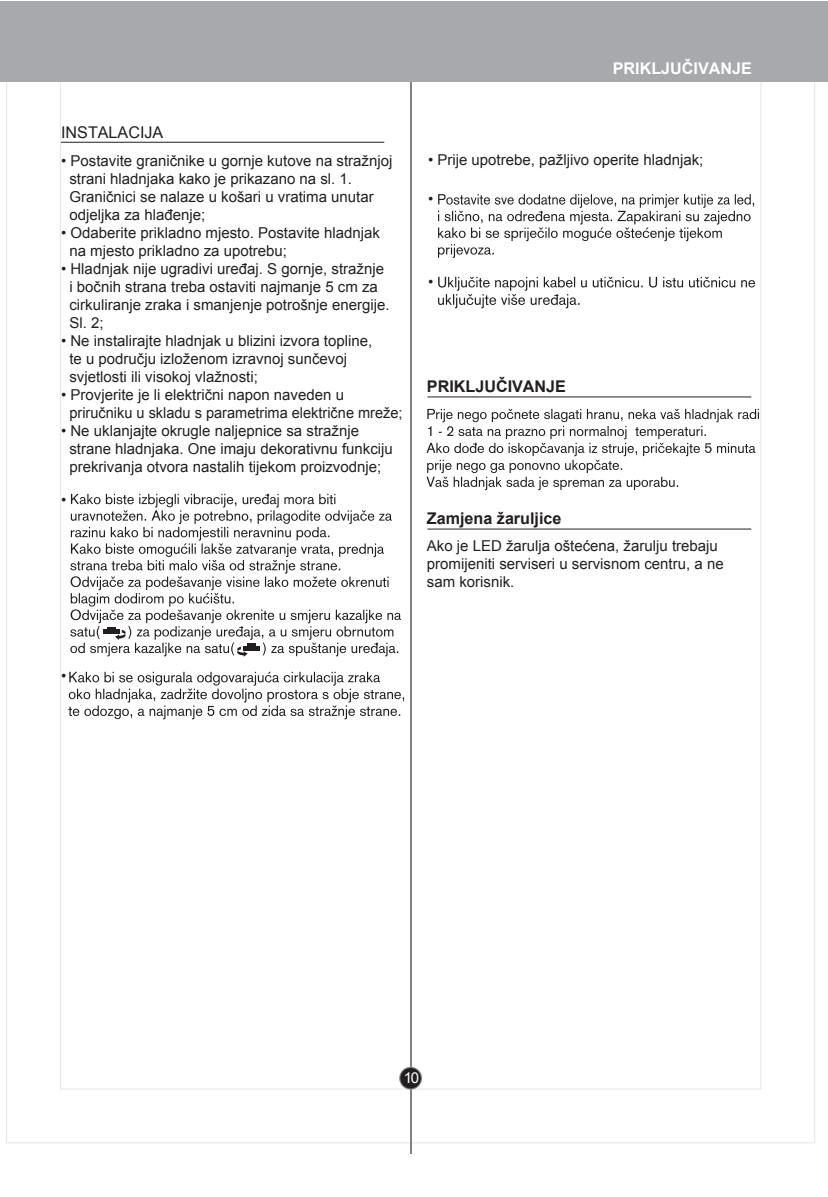
<style>
.page{position:relative;width:828px;height:1197px;background:#fff}
.page>*{position:absolute;margin:0;border:0;box-sizing:border-box;transform-origin:0 0}
.t1{font:700 16.2px "Arial";color:#231f20}
.t2{font:700 16.2px "Arial";color:#fff}
.t3{font:16.2px "Arial";color:#231f20}
.t4{font:15px/18px "Arial";color:#231f20}
.t5{font:15px "Arial";color:#fff}
</style>
<div class="page">
<hr style="left:410px;top:65px;width:1px;height:1088px;background:#808285">
<svg style="left:399px;top:1066px;width:23px;height:23px"></svg>
<div style="left:400px;top:1067px;width:21px;height:21px;background:#231f20;border-radius:50%"></div>
<div style="left:0;top:1px;width:828px;height:81px;background:#a8a9ad"></div>
<hr style="left:61px;top:142px;width:323px;height:1px;background:#231f20">
<hr style="left:428px;top:396px;width:323px;height:1px;background:#231f20">
<hr style="left:428px;top:528px;width:323px;height:1px;background:#231f20">
<svg style="left:70px;top:494px;width:331px;height:162px"></svg>
<hr style="left:243px;top:646px;width:16px;height:4px;background:#231f20">
<div style="left:247px;top:643px;width:8px;height:5px;background:#231f20"></div>
<svg style="left:68px;top:671px;width:336px;height:48px"></svg>
<svg style="left:438px;top:194px;width:316px;height:64px"></svg>
<svg style="left:438px;top:277px;width:317px;height:31px"></svg>
<svg style="left:426px;top:409px;width:333px;height:81px"></svg>
<p class="t3" style="left:61px;top:121px;width:104px">INSTALACIJA</p>
<p class="t4" style="left:69px;top:152px;width:324px;text-indent:-8px">• Postavite graničnike u gornje kutove na stražnjoj strani hladnjaka kako je prikazano na sl. 1.<br>Graničnici se nalaze u košari u vratima unutar odjeljka za hlađenje;</p>
<p class="t4" style="left:69px;top:224px;width:312px;text-indent:-8px">• Odaberite prikladno mjesto. Postavite hladnjak na mjesto prikladno za upotrebu;</p>
<p class="t4" style="left:69px;top:260px;width:322px;text-indent:-8px">• Hladnjak nije ugradivi uređaj. S gornje, stražnje i bočnih strana treba ostaviti najmanje 5 cm za cirkuliranje zraka i smanjenje potrošnje energije.<br>Sl. 2;</p>
<p class="t4" style="left:69px;top:332px;width:304px;text-indent:-8px">• Ne instalirajte hladnjak u blizini izvora topline, te u području izloženom izravnoj sunčevoj svjetlosti ili visokoj vlažnosti;</p>
<p class="t4" style="left:69px;top:386px;width:335px;text-indent:-8px">• Provjerite je li električni napon naveden u priručniku u skladu s parametrima električne mreže;</p>
<p class="t4" style="left:69px;top:422px;width:325px;text-indent:-8px">• Ne uklanjajte okrugle naljepnice sa stražnje strane hladnjaka. One imaju dekorativnu funkciju prekrivanja otvora nastalih tijekom proizvodnje;</p>
<p class="t4" style="left:61px;top:490px;width:7px">•</p>
<p class="t2" style="left:613px;top:58px;width:141px">PRIKLJUČIVANJE</p>
<p class="t4" style="left:428px;top:151px;width:277px">• Prije upotrebe, pažljivo operite hladnjak;</p>
<p class="t4" style="left:428px;top:189px;width:7px">•</p>
<p class="t4" style="left:428px;top:273px;width:7px">•</p>
<p class="t1" style="left:427px;top:375px;width:141px">PRIKLJUČIVANJE</p>
<p class="t1" style="left:427px;top:507px;width:136px">Zamjena žaruljice</p>
<p class="t4" style="left:427px;top:536px;width:298px">Ako je LED žarulja oštećena, žarulju trebaju promijeniti serviseri u servisnom centru, a ne sam korisnik.</p>
<p class="t4" style="left:61px;top:667px;width:7px">•</p>
<p class="t5" style="left:404px;top:1068px;width:17px">10</p>
</div>
